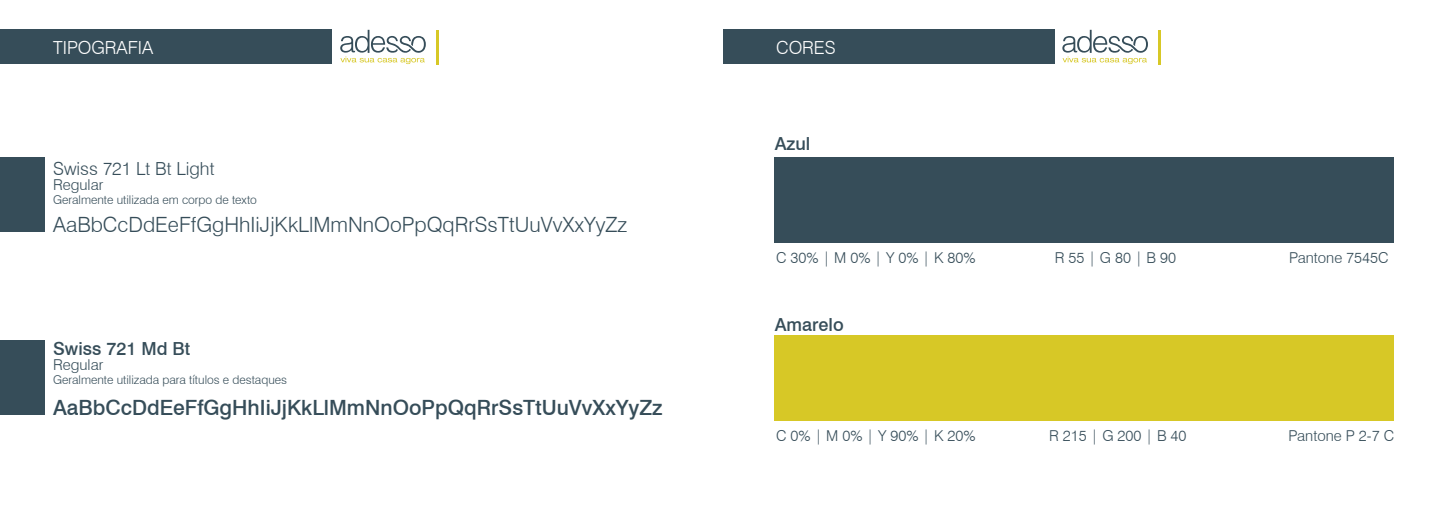
<style>
.page{position:relative;width:1446px;height:511px;background:#fff}
.page>*{position:absolute;margin:0;border:0;box-sizing:border-box;transform-origin:0 0}
.t1{font:300 21px "Swiss 721 BT";color:#364d59}
.t2{font:500 21px "Swiss 721 BT";color:#364d59}
.t3{font:500 18px "Swiss 721 BT";color:#364d59}
.t4{font:300 18px "Swiss 721 BT";color:#364d59}
.t5{font:300 18px "Swiss 721 BT";color:#fff}
.t6{font:300 15px "Swiss 721 BT";color:#364d59}
.t7{font:300 12px "Swiss 721 BT";color:#364d59}
</style>
<div class="page">
<div style="left:0;top:30px;width:332px;height:34px;background:#364d59"></div>
<div style="left:723px;top:30px;width:331px;height:34px;background:#364d59"></div>
<div style="left:0;top:157px;width:45px;height:74px;background:#364d59"></div>
<div style="left:0;top:340px;width:45px;height:74px;background:#364d59"></div>
<div style="left:775px;top:157px;width:619px;height:85px;background:#364d59"></div>
<hr style="left:436px;top:30px;width:3px;height:34px;background:#d7c826">
<svg style="left:340px;top:30px;width:86px;height:34px"></svg>
<hr style="left:1158px;top:30px;width:3px;height:34px;background:#d7c826">
<svg style="left:1062px;top:30px;width:86px;height:34px"></svg>
<div style="left:775px;top:335px;width:619px;height:85px;background:#d7c826"></div>
<p class="t5" style="left:53px;top:36px;width:102px">TIPOGRAFIA</p>
<p class="t5" style="left:776px;top:36px;width:61px">CORES</p>
<p class="t4" style="left:53px;top:157px;width:163px">Swiss 721 Lt Bt Light</p>
<p class="t6" style="left:53px;top:176px;width:52px">Regular</p>
<p class="t7" style="left:53px;top:192px;width:205px">Geralmente utilizada em corpo de texto</p>
<h1 class="t1" style="left:53px;top:211px;width:576px">AaBbCcDdEeFfGgHhIiJjKkLlMmNnOoPpQqRrSsTtUuVvXxYyZz</h1>
<p class="t3" style="left:53px;top:337px;width:139px">Swiss 721 Md Bt</p>
<p class="t6" style="left:53px;top:355px;width:52px">Regular</p>
<p class="t7" style="left:53px;top:372px;width:235px">Geralmente utilizada para títulos e destaques</p>
<h1 class="t2" style="left:53px;top:394px;width:611px">AaBbCcDdEeFfGgHhIiJjKkLlMmNnOoPpQqRrSsTtUuVvXxYyZz</h1>
<p class="t3" style="left:775px;top:133px;width:37px">Azul</p>
<p class="t6" style="left:776px;top:249px;width:201px">C 30% | M 0% | Y 0% | K 80%</p>
<p class="t6" style="left:1054px;top:249px;width:123px">R 55 | G 80 | B 90</p>
<p class="t6" style="left:1289px;top:249px;width:101px">Pantone 7545C</p>
<p class="t3" style="left:775px;top:313px;width:70px">Amarelo</p>
<p class="t6" style="left:776px;top:426px;width:201px">C 0% | M 0% | Y 90% | K 20%</p>
<p class="t6" style="left:1049px;top:426px;width:139px">R 215 | G 200 | B 40</p>
<p class="t6" style="left:1288px;top:426px;width:107px">Pantone P 2-7 C</p>
</div>
